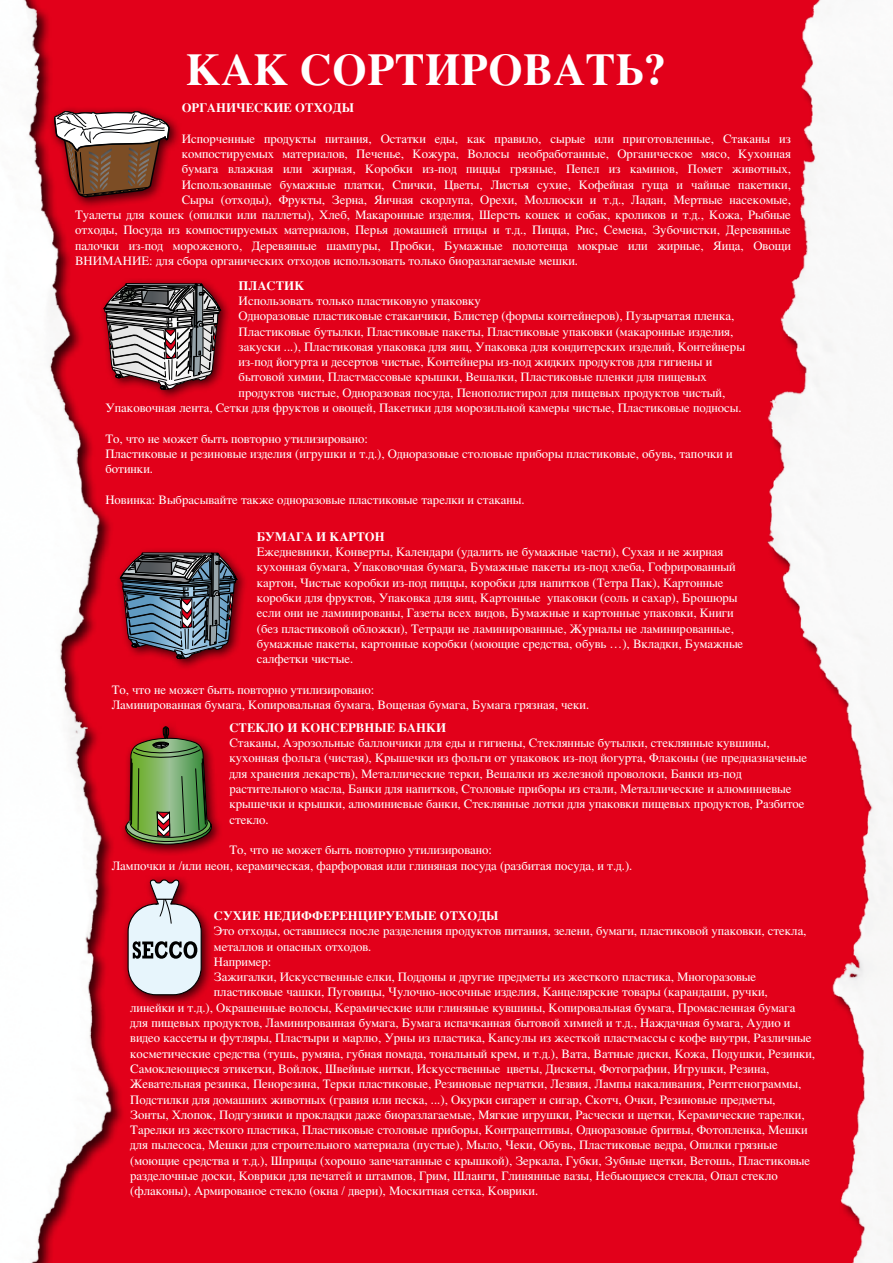
<style>
.page{position:relative;width:893px;height:1263px;background:#fff}
.page>*{position:absolute;margin:0;border:0;box-sizing:border-box;transform-origin:0 0}
.t1{font:700 45px "Times";color:#fff}
.t2{font:12.75px/15.3px "Times";color:#fff}
.t3{font:700 12.75px "Times";color:#fff}
</style>
<div class="page">
<div style="left:0;top:0;width:893px;height:1263px;background:#000;opacity:.75"></div>
<div style="left:120px;top:721px;width:103px;height:135px;background:#000;opacity:.75"></div>
<svg style="left:126px;top:722px;width:86px;height:127px;background:#7f6740"></svg>
<div style="left:99px;top:277px;width:133px;height:124px;background:#000;opacity:.75"></div>
<svg style="left:104px;top:283px;width:117px;height:107px;background:#8b676c"></svg>
<div style="left:115px;top:546px;width:133px;height:124px;background:#000;opacity:.75"></div>
<svg style="left:120px;top:552px;width:117px;height:107px;background:#645161"></svg>
<div style="left:122px;top:874px;width:92px;height:133px;background:#000;opacity:.75"></div>
<svg style="left:127px;top:878px;width:75px;height:118px;background:#c49ba5"></svg>
<div style="left:48px;top:105px;width:133px;height:104px;background:#000;opacity:.75"></div>
<svg style="left:53px;top:110px;width:118px;height:91px"></svg>
<h1 class="t1" style="left:186px;top:27px;width:482px">КАК СОРТИРОВАТЬ?</h1>
<p class="t3" style="left:182px;top:95px;width:174px">ОРГАНИЧЕСКИЕ ОТХОДЫ</p>
<p class="t2" style="left:182px;top:130px;width:611px">Испорченные продукты питания, Остатки еды, как правило, сырые или приготовленные, Стаканы из</p>
<p class="t2" style="left:182px;top:145px;width:611px">компостируемых материалов, Печенье, Кожура, Волосы необработанные, Органическое мясо, Кухонная</p>
<p class="t2" style="left:182px;top:160px;width:611px">бумага влажная или жирная, Коробки из-под пиццы грязные, Пепел из каминов, Помет животных,</p>
<p class="t2" style="left:182px;top:175px;width:611px">Использованные бумажные платки, Спички, Цветы, Листья сухие, Кофейная гуща и чайные пакетики,</p>
<p class="t2" style="left:182px;top:191px;width:611px">Сыры (отходы), Фрукты, Зерна, Яичная скорлупа, Орехи, Моллюски и т.д., Ладан, Мертвые насекомые,</p>
<p class="t2" style="left:75px;top:206px;width:717px">Туалеты для кошек (опилки или паллеты), Хлеб, Макаронные изделия, Шерсть кошек и собак, кроликов и т.д., Кожа, Рыбные</p>
<p class="t2" style="left:75px;top:221px;width:717px">отходы, Посуда из компостируемых материалов, Перья домашней птицы и т.д., Пицца, Рис, Семена, Зубочистки, Деревянные</p>
<p class="t2" style="left:75px;top:237px;width:717px">палочки из-под мороженого, Деревянные шампуры, Пробки, Бумажные полотенца мокрые или жирные, Яица, Овощи</p>
<p class="t2" style="left:75px;top:252px;width:504px">ВНИМАНИЕ: для сбора органических отходов использовать только биоразлагаемые мешки.</p>
<p class="t3" style="left:239px;top:273px;width:67px">ПЛАСТИК</p>
<p class="t2" style="left:239px;top:292px;width:244px">Использовать только пластиковую упаковку</p>
<p class="t2" style="left:239px;top:307px;width:497px">Одноразовые пластиковые стаканчики, Блистер (формы контейнеров), Пузырчатая пленка,</p>
<p class="t2" style="left:239px;top:322px;width:496px">Пластиковые бутылки, Пластиковые пакеты, Пластиковые упаковки (макаронные изделия,</p>
<p class="t2" style="left:239px;top:338px;width:508px">закуски ...), Пластиковая упаковка для яиц, Упаковка для кондитерских изделий, Контейнеры</p>
<p class="t2" style="left:239px;top:353px;width:475px">из-под йогурта и десертов чистые, Контейнеры из-под жидких продуктов для гигиены и</p>
<p class="t2" style="left:239px;top:368px;width:470px">бытовой химии, Пластмассовые крышки, Вешалки, Пластиковые пленки для пищевых</p>
<p class="t2" style="left:239px;top:384px;width:488px">продуктов чистые, Одноразовая посуда, Пенополистирол для пищевых продуктов чистый,</p>
<p class="t2" style="left:105px;top:399px;width:638px">Упаковочная лента, Сетки для фруктов и овощей, Пакетики для морозильной камеры чистые, Пластиковые подносы.</p>
<p class="t2" style="left:105px;top:430px;width:629px">То, что не может быть повторно утилизировано:<br>Пластиковые и резиновые изделия (игрушки и т.д.), Одноразовые столовые приборы пластиковые, обувь, тапочки и ботинки.</p>
<p class="t2" style="left:105px;top:491px;width:421px">Новинка: Выбрасывайте также одноразовые пластиковые тарелки и стаканы.</p>
<p class="t3" style="left:257px;top:524px;width:129px">БУМАГА И КАРТОН</p>
<p class="t2" style="left:257px;top:543px;width:488px">Ежедневники, Конверты, Календари (удалить не бумажные части), Сухая и не жирная кухонная бумага, Упаковочная бумага, Бумажные пакеты из-под хлеба, Гофрированный картон, Чистые коробки из-под пиццы, коробки для напитков (Тетра Пак), Картонные коробки для фруктов, Упаковка для яиц, Картонные упаковки (соль и сахар), Брошюры если они не ламинированы, Газеты всех видов, Бумажные и картонные упаковки, Книги (без пластиковой обложки), Тетради не ламинированные, Журналы не ламинированные, бумажные пакеты, картонные коробки (моющие средства, обувь …), Вкладки, Бумажные салфетки чистые.</p>
<p class="t2" style="left:112px;top:681px;width:479px">То, что не может быть повторно утилизировано:<br>Ламинированная бумага, Копировальная бумага, Вощеная бумага, Бумага грязная, чеки.</p>
<p class="t3" style="left:229px;top:715px;width:218px">СТЕКЛО И КОНСЕРВНЫЕ БАНКИ</p>
<p class="t2" style="left:229px;top:734px;width:579px">Стаканы, Аэрозольные баллончики для еды и гигиены, Стеклянные бутылки, стеклянные кувшины, кухонная фольга (чистая), Крышечки из фольги от упаковок из-под йогурта, Флаконы (не предназначеные для хранения лекарств), Металлические терки, Вешалки из железной проволоки, Банки из-под растительного масла, Банки для напитков, Столовые приборы из стали, Металлические и алюминиевые крышечки и крышки, алюминиевые банки, Стеклянные лотки для упаковки пищевых продуктов, Разбитое стекло.</p>
<p class="t2" style="left:112px;top:841px;width:522px;text-indent:118px">То, что не может быть повторно утилизировано:<br>Лампочки и /или неон, керамическая, фарфоровая или глиняная посуда (разбитая посуда, и т.д.).</p>
<p class="t3" style="left:214px;top:903px;width:286px">СУХИЕ НЕДИФФЕРЕНЦИРУЕМЫЕ ОТХОДЫ</p>
<p class="t2" style="left:214px;top:922px;width:594px">Это отходы, оставшиеся после разделения продуктов питания, зелени, бумаги, пластиковой упаковки, стекла,</p>
<p class="t2" style="left:214px;top:937px;width:159px">металлов и опасных отходов.</p>
<p class="t2" style="left:214px;top:953px;width:59px">Например:</p>
<p class="t2" style="left:214px;top:968px;width:544px">Зажигалки, Искусственные елки, Поддоны и другие предметы из жесткого пластика, Многоразовые</p>
<p class="t2" style="left:214px;top:983px;width:555px">пластиковые чашки, Пуговицы, Чулочно-носочные изделия, Канцелярские товары (карандаши, ручки,</p>
<p class="t2" style="left:130px;top:999px;width:667px">линейки и т.д.), Окрашенные волосы, Керамические или глиняные кувшины, Копировальная бумага, Промасленная бумага</p>
<p class="t2" style="left:130px;top:1014px;width:662px">для пищевых продуктов, Ламинированная бумага, Бумага испачканная бытовой химией и т.д., Наждачная бумага, Аудио и</p>
<p class="t2" style="left:130px;top:1029px;width:683px">видео кассеты и футляры, Пластыри и марлю, Урны из пластика, Капсулы из жесткой пластмассы с кофе внутри, Различные</p>
<p class="t2" style="left:130px;top:1045px;width:686px">косметические средства (тушь, румяна, губная помада, тональный крем, и т.д.), Вата, Ватные диски, Кожа, Подушки, Резинки,</p>
<p class="t2" style="left:130px;top:1060px;width:640px">Самоклеющиеся этикетки, Войлок, Швейные нитки, Искусственные цветы, Дискеты, Фотографии, Игрушки, Резина,</p>
<p class="t2" style="left:130px;top:1075px;width:672px">Жевательная резинка, Пенорезина, Терки пластиковые, Резиновые перчатки, Лезвия, Лампы накаливания, Рентгенограммы,</p>
<p class="t2" style="left:130px;top:1090px;width:647px">Подстилки для домашних животных (гравия или песка, ...), Окурки сигарет и сигар, Скотч, Очки, Резиновые предметы,</p>
<p class="t2" style="left:130px;top:1106px;width:676px">Зонты, Хлопок, Подгузники и прокладки даже биоразлагаемые, Мягкие игрушки, Расчески и щетки, Керамические тарелки,</p>
<p class="t2" style="left:130px;top:1121px;width:679px">Тарелки из жесткого пластика, Пластиковые столовые приборы, Контрацептивы, Одноразовые бритвы, Фотопленка, Мешки</p>
<p class="t2" style="left:130px;top:1136px;width:649px">для пылесоса, Мешки для строительного материала (пустые), Мыло, Чеки, Обувь, Пластиковые ведра, Опилки грязные</p>
<p class="t2" style="left:130px;top:1152px;width:681px">(моющие средства и т.д.), Шприцы (хорошо запечатанные с крышкой), Зеркала, Губки, Зубные щетки, Ветошь, Пластиковые</p>
<p class="t2" style="left:130px;top:1167px;width:649px">разделочные доски, Коврики для печатей и штампов, Грим, Шланги, Глинянные вазы, Небьющиеся стекла, Опал стекло</p>
<p class="t2" style="left:130px;top:1182px;width:410px">(флаконы), Армированое стекло (окна / двери), Москитная сетка, Коврики.</p>
</div>
